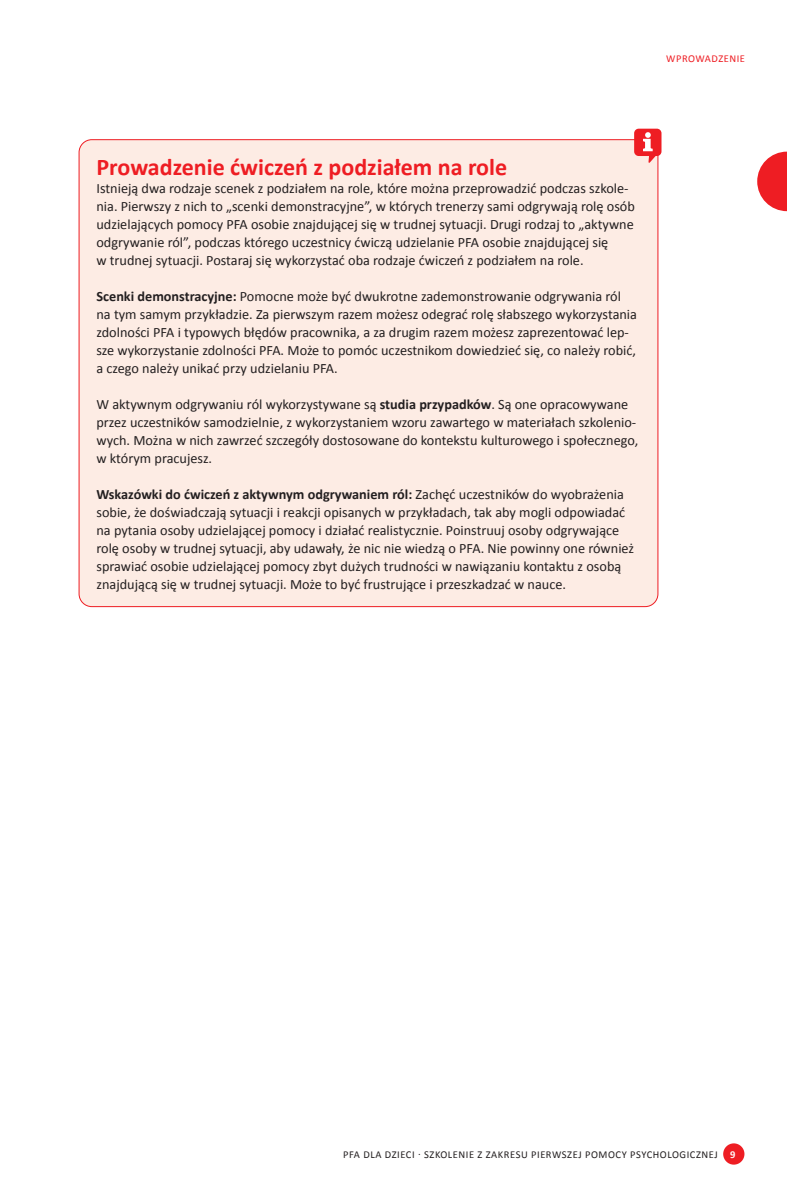
<style>
.page{position:relative;width:787px;height:1191px;background:#fff}
.page>*{position:absolute;margin:0;border:0;box-sizing:border-box;transform-origin:0 0}
.Boksoverskrift{font:700 24px "Calibri";color:#ee1d23}
.Boksbrød{font:14.25px/18px "Calibri";color:#231f20}
.t1{font:10.5px "Calibri";letter-spacing:.05em;color:#231f20}
.t2{font:10.5px "Calibri";letter-spacing:.05em;color:#ee1d23}
.s1{font-weight:700}
.s2{font-weight:700;color:#fff}
</style>
<div class="page">
<div style="left:723px;top:1143px;width:21px;height:21px;background:#ee1d23;border-radius:50%"></div>
<svg style="left:757px;top:152px;width:30px;height:59px"></svg>
<div style="left:79px;top:140px;width:579px;height:466px;background:#fdece4;border-radius:13px"></div>
<div style="left:634px;top:129px;width:27px;height:27px;background:#ee1d23;border-radius:5px"></div>
<svg style="left:643px;top:132px;width:13px;height:31px"></svg>
<p class="t2" style="left:666px;top:52px;width:80px">WPROWADZENIE</p>
<p class="Boksoverskrift" style="left:96px;top:150px;width:412px">Prowadzenie ćwiczeń z podziałem na role</p>
<p class="Boksbrød" style="left:96px;top:179px;width:540px">Istnieją dwa rodzaje scenek z podziałem na role, które można przeprowadzić podczas szkole&shy;nia. Pierwszy z nich to „scenki demonstracyjne”, w których trenerzy sami odgrywają rolę osób udzielających pomocy PFA osobie znajdującej się w trudnej sytuacji. Drugi rodzaj to „aktywne odgrywanie ról”, podczas którego uczestnicy ćwiczą udzielanie PFA osobie znajdującej się<br>w trudnej sytuacji. Postaraj się wykorzystać oba rodzaje ćwiczeń z podziałem na role.</p>
<p class="Boksbrød" style="left:96px;top:287px;width:542px"><span class="s1">Scenki demonstracyjne:</span> Pomocne może być dwukrotne zademonstrowanie odgrywania ról na tym samym przykładzie. Za pierwszym razem możesz odegrać rolę słabszego wykorzystania zdolności PFA i typowych błędów pracownika, a za drugim razem możesz zaprezentować lep&shy;sze wykorzystanie zdolności PFA. Może to pomóc uczestnikom dowiedzieć się, co należy robić, a czego należy unikać przy udzielaniu PFA.</p>
<p class="Boksbrød" style="left:96px;top:395px;width:543px">W aktywnym odgrywaniu ról wykorzystywane są <span class="s1">studia przypadków</span>. Są one opracowywane przez uczestników samodzielnie, z wykorzystaniem wzoru zawartego w materiałach szkolenio&shy;wych. Można w nich zawrzeć szczegóły dostosowane do kontekstu kulturowego i społecznego, w którym pracujesz.</p>
<p class="Boksbrød" style="left:96px;top:485px;width:539px"><span class="s1">Wskazówki do ćwiczeń z aktywnym odgrywaniem ról:</span> Zachęć uczestników do wyobrażenia sobie, że doświadczają sytuacji i reakcji opisanych w przykładach, tak aby mogli odpowiadać na pytania osoby udzielającej pomocy i działać realistycznie. Poinstruuj osoby odgrywające rolę osoby w trudnej sytuacji, aby udawały, że nic nie wiedzą o PFA. Nie powinny one również sprawiać osobie udzielającej pomocy zbyt dużych trudności w nawiązaniu kontaktu z osobą znajdującą się w trudnej sytuacji. Może to być frustrujące i przeszkadzać w nauce.</p>
<p class="t1" style="left:343px;top:1148px;width:394px">PFA DLA DZIECI · SZKOLENIE Z ZAKRESU PIERWSZEJ POMOCY PSYCHOLOGICZNEJ <span class="s2">9</span></p>
</div>
